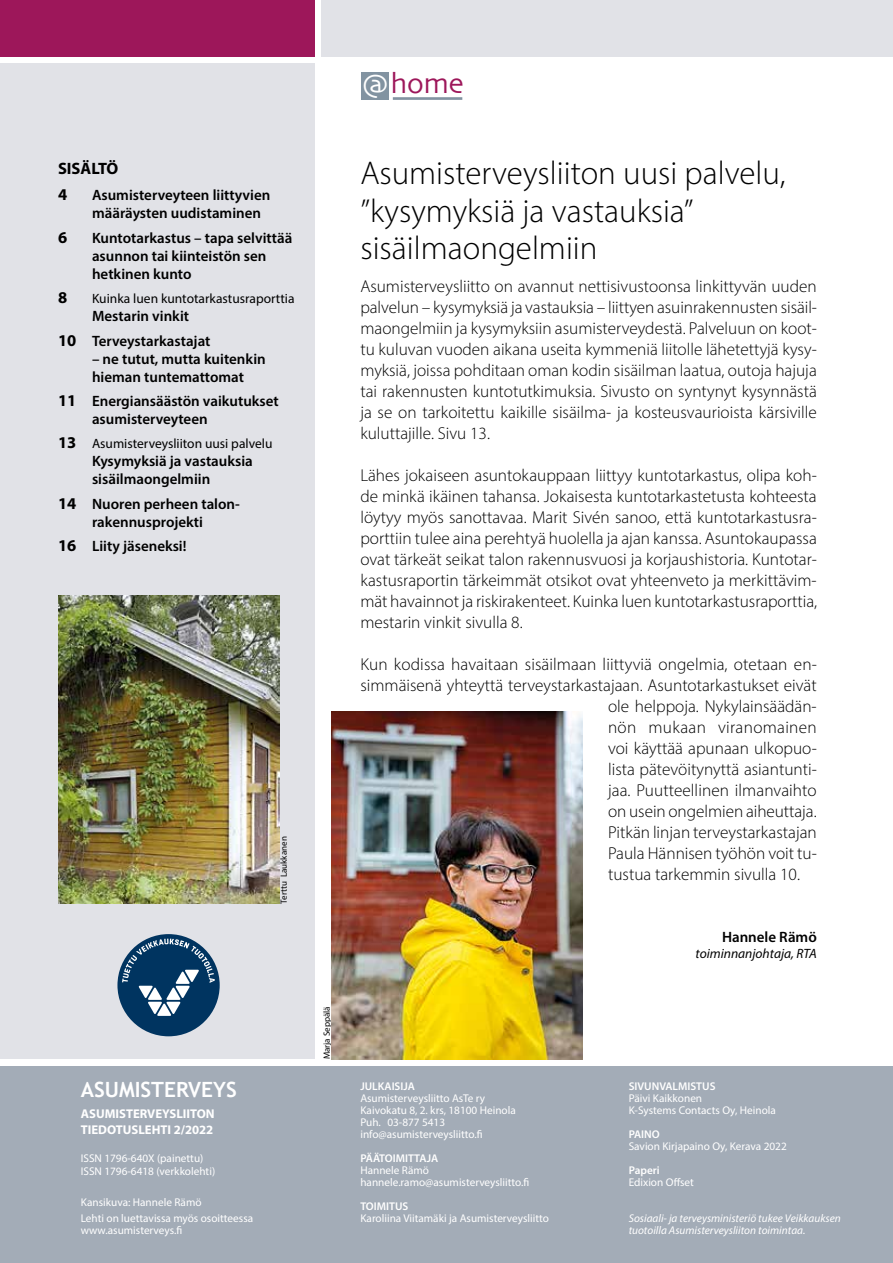
<style>
.page{position:relative;width:893px;height:1263px;background:#fff}
.page>*{position:absolute;margin:0;border:0;box-sizing:border-box;transform-origin:0 0}
.t1{font:300 33px/37.5px "Myriad Pro";color:#000}
.t2{font:29.25px "Skia";color:#9d175a}
.t3{font:700 21px "Trebuchet MS";color:#fff}
.t4{font:300 17.25px/21px "Myriad Pro";color:#000;text-align:justify}
.t5{font:300 17.25px "Myriad Pro";letter-spacing:.02em;color:#000}
.t6{font:700 16.5px/26.5px "Myriad Pro";color:#000}
.t7{font:600 15px/18px "Myriad Pro";color:#000}
.t8{font:13.5px "Myriad Pro";color:#000}
.t9{font:italic 13.5px "Myriad Pro";color:#000}
.t10{font:700 12.75px/15.8px "Myriad Pro";color:#fff}
.t11{font:11.25px/12px "Myriad Pro";color:#fff}
.t12{font:italic 11.25px/12px "Myriad Pro";color:#fff}
.t13{font:600 11.25px "Myriad Pro";color:#fff}
.t14{font:9px "Myriad Pro";color:#000}
.s1{font-weight:700;font-size:16.5px}
.s2{color:#fff}
</style>
<div class="page">
<div style="left:321px;top:0;width:572px;height:56px;background:#e1e2e7"></div>
<div style="left:0;top:64px;width:315px;height:995px;background:#e1e2e7"></div>
<div style="left:0;top:1066px;width:893px;height:197px;background:#a3acb7"></div>
<svg style="left:117px;top:934px;width:103px;height:102px"></svg>
<img style="left:58px;top:595px;width:221px;height:309px">
<div style="left:0;top:0;width:315px;height:56px;background:#9d175a"></div>
<div style="left:361px;top:73px;width:28px;height:27px;background:#8293a1"></div>
<hr style="left:393px;top:97px;width:69px;height:3px;background:#8293a1">
<img style="left:332px;top:711px;width:251px;height:348px">
<p class="t6" style="left:58px;top:155px;width:62px">SISÄLTÖ<br>4</p>
<p class="t7" style="left:92px;top:186px;width:180px">Asumisterveyteen liittyvien määräysten uudistaminen</p>
<p class="t6" style="left:58px;top:223px;width:11px">6</p>
<p class="t7" style="left:92px;top:228px;width:202px">Kuntotarkastus – tapa selvittää asunnon tai kiinteistön sen hetkinen kunto</p>
<p class="t6" style="left:58px;top:284px;width:11px">8</p>
<p class="t8" style="left:92px;top:290px;width:204px">Kuinka luen kuntotarkastusraporttia</p>
<p class="t7" style="left:58px;top:304px;width:154px;line-height:24.5px;text-indent:34px">Mestarin vinkit<br><span class="s1">10</span> Terveystarkastajat</p>
<p class="t7" style="left:92px;top:349px;width:175px">– ne tutut, mutta kuitenkin hieman tuntemattomat</p>
<p class="t7" style="left:92px;top:392px;width:188px;text-indent:-34px"><span class="s1">11</span> Energiansäästön vaikutukset asumisterveyteen</p>
<p class="t8" style="left:58px;top:435px;width:216px"><span class="s1">13</span> Asumisterveysliiton uusi palvelu</p>
<p class="t7" style="left:92px;top:452px;width:162px">Kysymyksiä ja vastauksia sisäilmaongelmiin</p>
<p class="t7" style="left:58px;top:494px;width:183px;text-align:center"><span class="s1">14</span> Nuoren perheen talon&shy;rakennusprojekti</p>
<p class="t7" style="left:58px;top:537px;width:130px"><span class="s1">16</span> Liity jäseneksi!</p>
<p class="t14" style="left:278px;top:904px;width:69px;rotate:-90deg">Terttu Laukkanen</p>
<p class="t3" style="left:81px;top:1077px;width:157px">ASUMISTERVEYS</p>
<p class="t10" style="left:81px;top:1105px;width:135px">ASUMISTERVEYSLIITON<br>TIEDOTUSLEHTI 2/2022</p>
<p class="t11" style="left:81px;top:1152px;width:136px;line-height:12.5px">ISSN 1796-640X (painettu)<br>ISSN 1796-6418 (verkkolehti)</p>
<p class="t11" style="left:81px;top:1194px;width:174px;line-height:16.2px">Kansikuva: Hannele Rämö<br>Lehti on luettavissa myös osoitteessa</p>
<p class="t11" style="left:81px;top:1224px;width:103px">www.asumisterveys.fi</p>
<p class="t14" style="left:321px;top:1059px;width:55px;rotate:-90deg">Marja Seppälä</p>
<h2 class="t2" style="left:362px;top:66px;width:103px"><span class="s2">@</span>home</h2>
<h1 class="t1" style="left:360px;top:154px;width:427px">Asumisterveysliiton uusi palvelu, ”kysymyksiä ja vastauksia” sisäilmaongelmiin</h1>
<p class="t4" style="left:360px;top:276px;width:458px">Asumisterveysliitto on avannut nettisivustoonsa linkittyvän uuden palvelun – kysymyksiä ja vastauksia – liittyen asuinrakennusten sisäil&shy;maongelmiin ja kysymyksiin asumisterveydestä. Palveluun on koot&shy;tu kuluvan vuoden aikana useita kymmeniä liitolle lähetettyjä kysy&shy;myksiä, joissa pohditaan oman kodin sisäilman laatua, outoja hajuja tai rakennusten kuntotutkimuksia. Sivusto on syntynyt kysynnästä ja se on tarkoitettu kaikille sisäilma- ja kosteusvaurioista kärsiville kuluttajille. Sivu 13.</p>
<p class="t4" style="left:360px;top:465px;width:458px">Lähes jokaiseen asuntokauppaan liittyy kuntotarkastus, olipa koh&shy;de minkä ikäinen tahansa. Jokaisesta kuntotarkastetusta kohteesta löytyy myös sanottavaa. Marit Sivén sanoo, että kuntotarkastusra&shy;porttiin tulee aina perehtyä huolella ja ajan kanssa. Asuntokaupassa ovat tärkeät seikat talon rakennusvuosi ja korjaushistoria. Kuntotar&shy;kastusraportin tärkeimmät otsikot ovat yhteenveto ja merkittävim&shy;mät havainnot ja riskirakenteet. Kuinka luen kuntotarkastusraporttia, mestarin vinkit sivulla 8.</p>
<p class="t4" style="left:360px;top:654px;width:458px">Kun kodissa havaitaan sisäilmaan liittyviä ongelmia, otetaan en-</p>
<p class="t4" style="left:360px;top:675px;width:458px">simmäisenä yhteyttä terveystarkastajaan. Asuntotarkastukset eivät</p>
<p class="t4" style="left:608px;top:696px;width:210px">ole helppoja. Nykylainsäädän-</p>
<p class="t5" style="left:608px;top:717px;width:210px">nön mukaan viranomainen</p>
<p class="t4" style="left:608px;top:738px;width:210px">voi käyttää apunaan ulkopuo-</p>
<p class="t4" style="left:608px;top:759px;width:210px">lista pätevöitynyttä asiantunti-</p>
<p class="t4" style="left:608px;top:780px;width:210px">jaa. Puutteellinen ilmanvaihto</p>
<p class="t4" style="left:608px;top:801px;width:210px">on usein ongelmien aiheuttaja.</p>
<p class="t4" style="left:608px;top:822px;width:210px">Pitkän linjan terveystarkastajan</p>
<p class="t4" style="left:608px;top:843px;width:210px">Paula Hännisen työhön voit tu-</p>
<p class="t4" style="left:608px;top:864px;width:193px">tustua tarkemmin sivulla 10.</p>
<p class="t13" style="left:360px;top:1079px;width:56px">JULKAISIJA</p>
<p class="t11" style="left:360px;top:1092px;width:157px">Asumisterveysliitto AsTe ry<br>Kaivokatu 8, 2. krs, 18100 Heinola<br>Puh. 03-877 5413 info@asumisterveysliitto.fi</p>
<p class="t13" style="left:360px;top:1151px;width:79px">PÄÄTOIMITTAJA</p>
<p class="t11" style="left:360px;top:1164px;width:171px">Hannele Rämö hannele.ramo@asumisterveysliitto.fi</p>
<p class="t13" style="left:360px;top:1199px;width:49px">TOIMITUS</p>
<p class="t11" style="left:360px;top:1212px;width:190px">Karoliina Viitamäki ja Asumisterveysliitto</p>
<p class="t7" style="left:722px;top:927px;width:96px">Hannele Rämö</p>
<p class="t9" style="left:695px;top:945px;width:123px">toiminnanjohtaja, RTA</p>
<p class="t13" style="left:629px;top:1079px;width:88px">SIVUNVALMISTUS</p>
<p class="t11" style="left:629px;top:1092px;width:149px">Päivi Kaikkonen<br>K-Systems Contacts Oy, Heinola</p>
<p class="t13" style="left:629px;top:1127px;width:33px">PAINO</p>
<p class="t11" style="left:629px;top:1140px;width:160px">Savion Kirjapaino Oy, Kerava 2022</p>
<p class="t13" style="left:629px;top:1163px;width:33px">Paperi</p>
<p class="t11" style="left:629px;top:1176px;width:67px">Edixion Offset</p>
<p class="t12" style="left:629px;top:1212px;width:214px">Sosiaali- ja terveysministeriö tukee Veikkauksen tuotoilla Asumisterveysliiton toimintaa.</p>
</div>
